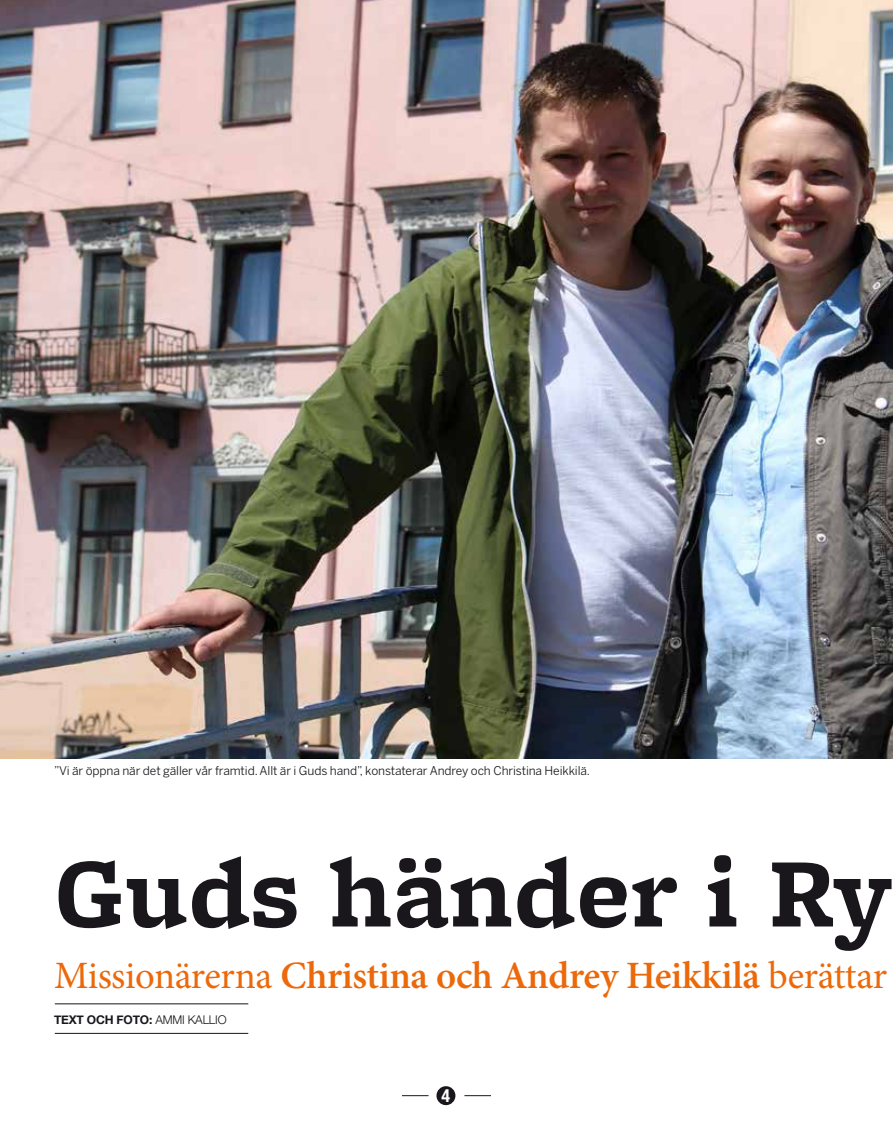
<style>
.page{position:relative;width:893px;height:1127px;background:#fff}
.page>*{position:absolute;margin:0;border:0;box-sizing:border-box;transform-origin:0 0}
.t1{font:700 102.3px "Freight Micro Pro";color:#1a171c}
.t2{font:600 38.7px "Minion Pro";letter-spacing:-.01em;color:#eb690b}
.t3{font:700 condensed 18px "Helvetica Neue LT Std";color:#fff}
.t4{font:12px "Benton Sans";letter-spacing:-.01em;color:#1a171c}
.t5{font:700 12px "Helvetica Neue";letter-spacing:-.015em;color:#1a171c}
.s1{font-weight:400}
.s2{font-weight:300}
</style>
<div class="page">
<div style="left:436px;top:1086px;width:19px;height:19px;background:#1a171c;border-radius:50%"></div>
<svg style="left:402px;top:1095px;width:27px;height:1px"></svg>
<svg style="left:464px;top:1095px;width:27px;height:1px"></svg>
<img style="left:0;top:0;width:893px;height:758px">
<hr style="left:55px;top:1003px;width:193px;height:1px;background:#1a171c">
<hr style="left:55px;top:1033px;width:193px;height:1px;background:#1a171c">
<p class="t4" style="left:54px;top:763px;width:538px">”Vi är öppna när det gäller vår framtid. Allt är i Guds hand”, konstaterar Andrey och Christina Heikkilä.</p>
<h1 class="t1" style="left:54px;top:822px;width:838px">Guds händer i Ry</h1>
<h2 class="t2" style="left:54px;top:948px;width:834px"><span class="s1">Missionärerna</span> Christina och Andrey Heikkilä <span class="s1">berättar</span></h2>
<p class="t5" style="left:54px;top:1010px;width:174px">TEXT OCH FOTO: <span class="s2">AMMI KALLIO</span></p>
<h3 class="t3" style="left:441px;top:1085px;width:10px">4</h3>
</div>
